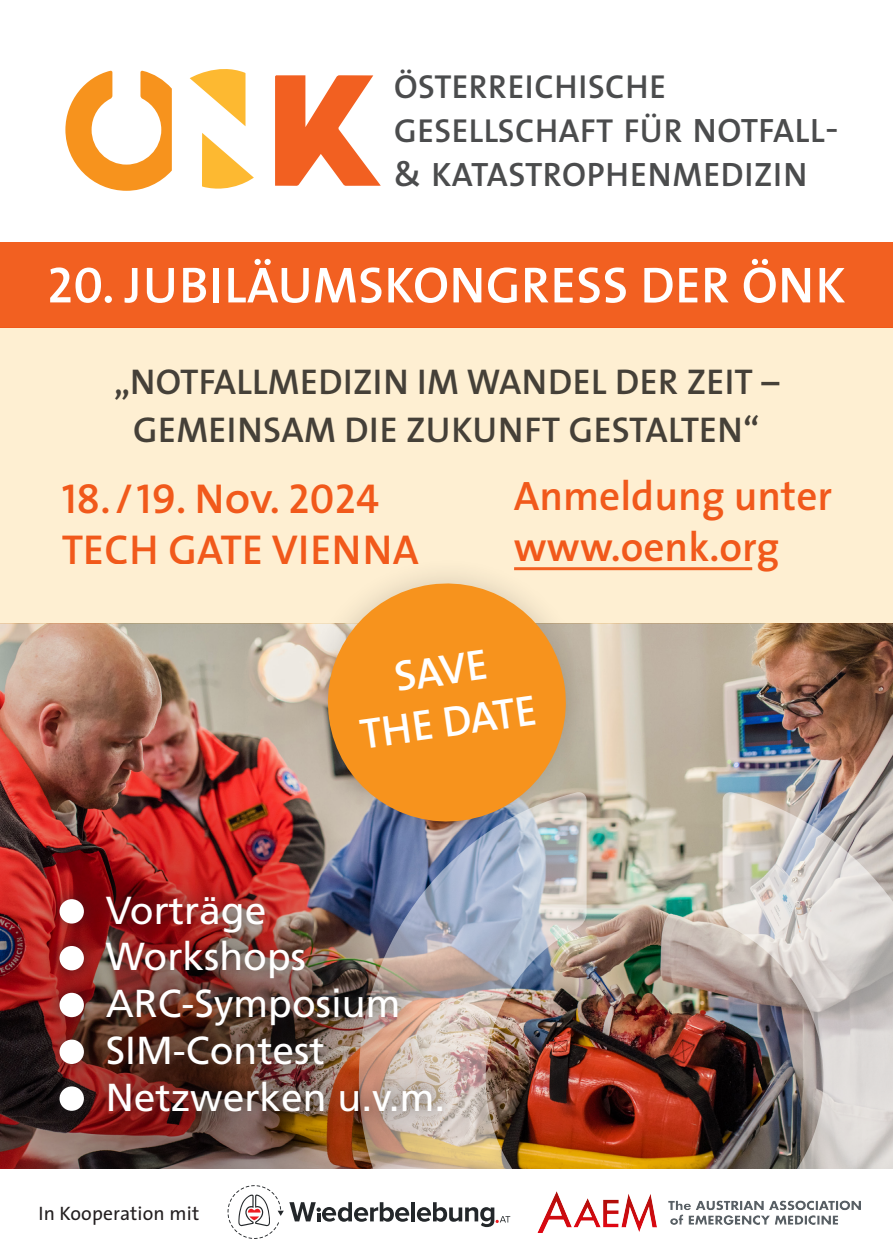
<style>
.page{position:relative;width:893px;height:1259px;background:#fff}
.page>*{position:absolute;margin:0;border:0;box-sizing:border-box;transform-origin:0 0}
.t1{font:51px "The Sans Semi Bold Caps";letter-spacing:.01em;color:#fff}
.t2{font:43.2px "The Sans Semi Bold Caps";color:#fff}
.t3{font:42px/51px "The Sans Semi Bold Caps";letter-spacing:.01em;color:#f26021}
.t4{font:600 41.4px/51px "The Sans";color:#f26021}
.t5{font:39px "Frutiger";color:#fff}
.t6{font:600 36px/48px "The Sans";letter-spacing:.01em;color:#464545;text-align:center}
.t7{font:600 33.9px "The Sans";letter-spacing:.02em;color:#4b4c4d}
.t8{font:600 33.3px/43.5px "The Sans";letter-spacing:.015em;color:#4b4c4d}
.t9{font:19.5px "The Sans";letter-spacing:.01em;color:#231f20}
.s1{font-size:33.9px}
</style>
<div class="page">
<img style="left:0;top:623px;width:893px;height:168px">
<img style="left:462px;top:791px;width:431px;height:378px">
<img style="left:0;top:780px;width:462px;height:389px">
<div style="left:0;top:327px;width:893px;height:296px;background:#feefd2"></div>
<div style="left:0;top:242px;width:893px;height:85px;background:#f26021"></div>
<div style="left:300px;top:556px;width:294px;height:293px;background:#231f20;opacity:.2"></div>
<svg style="left:320px;top:575px;width:254px;height:254px;background:#e8a14b"></svg>
<hr style="left:514px;top:567px;width:238px;height:3px;background:#f26021">
<hr style="left:411px;top:1202px;width:4px;height:19px;background:#23272a">
<svg style="left:417px;top:1202px;width:93px;height:25px"></svg>
<svg style="left:228px;top:1185px;width:181px;height:54px"></svg>
<img style="left:538px;top:1191px;width:119px;height:41px">
<img style="left:668px;top:1200px;width:192px;height:24px">
<div style="left:42px;top:877px;width:417px;height:252px;background:#231f20;opacity:.75"></div>
<div style="left:60px;top:899px;width:24px;height:24px;background:#fff;border-radius:50%"></div>
<div style="left:60px;top:946px;width:24px;height:24px;background:#fff;border-radius:50%"></div>
<div style="left:60px;top:992px;width:24px;height:25px;background:#fff;border-radius:50%"></div>
<div style="left:60px;top:1039px;width:24px;height:25px;background:#fff;border-radius:50%"></div>
<div style="left:60px;top:1086px;width:24px;height:24px;background:#fff;border-radius:50%"></div>
<svg style="left:275px;top:75px;width:106px;height:111px"></svg>
<svg style="left:190px;top:69px;width:55px;height:57px"></svg>
<svg style="left:202px;top:133px;width:52px;height:56px"></svg>
<svg style="left:65px;top:71px;width:107px;height:120px"></svg>
<p class="t8" style="left:394px;top:65px;width:446px">ÖSTERREICHISCHE<br>GESELLSCHAFT FÜR <span class="s1">NOTFALL-</span></p>
<p class="t7" style="left:394px;top:146px;width:415px">&amp; KATASTROPHENMEDIZIN</p>
<p class="t1" style="left:47px;top:243px;width:800px">20. JUBILÄUMSKONGRESS DER ÖNK</p>
<p class="t6" style="left:113px;top:357px;width:668px">„NOTFALLMEDIZIN IM WANDEL DER ZEIT –<br>GEMEINSAM DIE ZUKUNFT GESTALTEN“</p>
<p class="t3" style="left:62px;top:472px;width:359px">18./19. Nov. 2024<br>TECH GATE VIENNA</p>
<p class="t4" style="left:514px;top:469px;width:320px">Anmeldung unter www.oenk.org</p>
<p class="t2" style="left:390px;top:641px;width:95px;rotate:-8deg">SAVE</p>
<p class="t2" style="left:355px;top:698px;width:179px;rotate:-8deg">THE DATE</p>
<p class="t5" style="left:106px;top:887px;width:162px">Vorträge</p>
<p class="t5" style="left:106px;top:934px;width:202px">Workshops</p>
<p class="t5" style="left:106px;top:980px;width:296px">ARC-Symposium</p>
<p class="t5" style="left:106px;top:1027px;width:220px">SIM-Contest</p>
<p class="t5" style="left:106px;top:1074px;width:341px">Netzwerken u.v.m.</p>
<p class="t9" style="left:38px;top:1196px;width:162px">In Kooperation mit</p>
</div>
